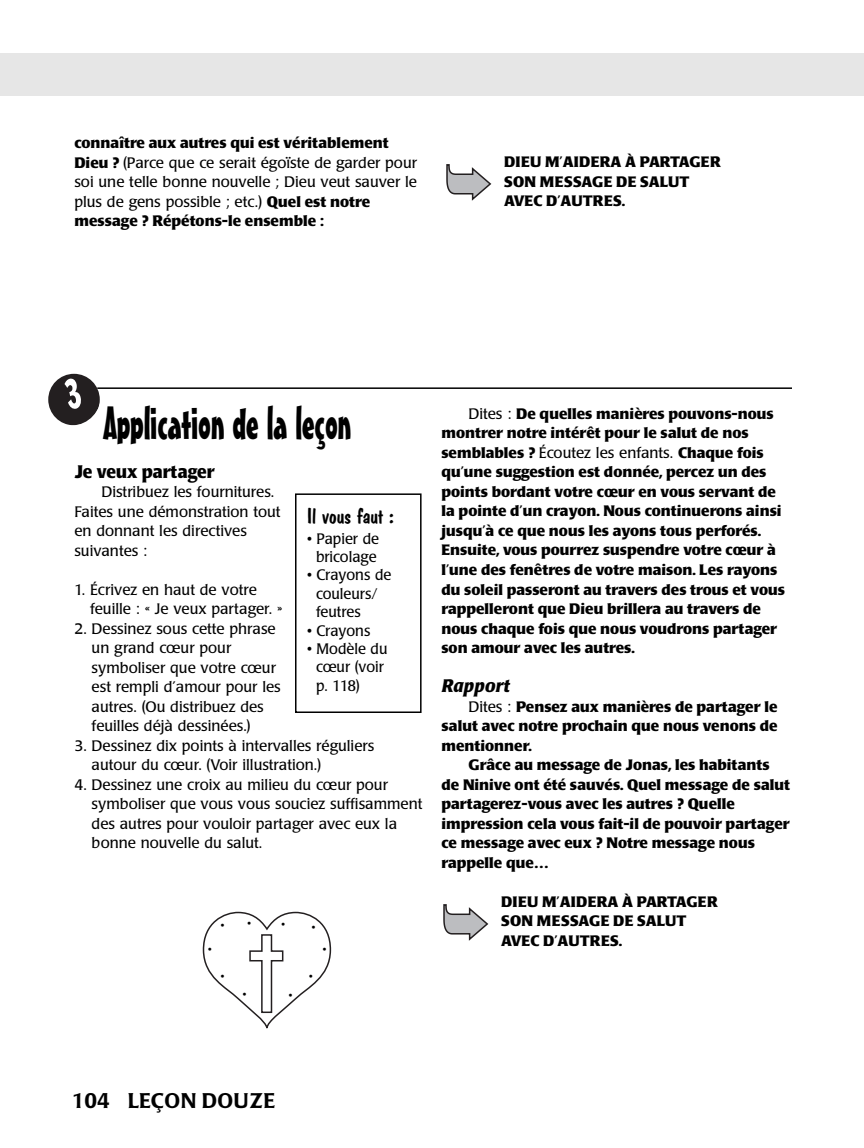
<style>
.page{position:relative;width:864px;height:1148px;background:#fff}
.page>*{position:absolute;margin:0;border:0;box-sizing:border-box;transform-origin:0 0}
.t1{font:45px "Mister Earl BT";letter-spacing:-.01em;color:#000;scale:.9 1}
.t2{font:500 21px "Poppl Laudatio";letter-spacing:.02em;color:#000}
.t3{font:21px "Dom Casual D";color:#000;scale:1.05 1}
.t4{font:700 18px "Poppl Laudatio";color:#000;scale:.95 1}
.t5{font:italic 700 18px "Poppl Laudatio";color:#000;scale:.95 1}
.t6{font:700 15px/19.5px "Poppl Laudatio";color:#000}
.t7{font:15px/19.5px "Poppl Laudatio";color:#000}
.t8{font:13.5px "Helvetica";color:#000}
.s1{font-weight:700}
.s2{font-weight:400}
</style>
<div class="page">
<hr style="left:97px;top:387px;width:695px;height:2px;background:#000">
<svg style="left:443px;top:904px;width:45px;height:36px"></svg>
<div style="left:295px;top:493px;width:127px;height:220px;border:2px solid #000"></div>
<div style="left:0;top:53px;width:864px;height:43px;background:#e6e6e6"></div>
<svg style="left:446px;top:164px;width:45px;height:37px"></svg>
<svg style="left:203px;top:911px;width:128px;height:117px"></svg>
<svg style="left:48px;top:374px;width:52px;height:51px"></svg>
<p class="t7" style="left:74px;top:134px;width:344px"><span class="s1">connaître aux autres qui est véritablement Dieu ?</span> (Parce que ce serait égoïste de garder pour soi une telle bonne nouvelle ; Dieu veut sauver le plus de gens possible ; etc.) <span class="s1">Quel est notre message ? Répétons-le ensemble :</span></p>
<p class="t6" style="left:504px;top:154px;width:218px">DIEU M’AIDERA À PARTAGER<br>SON MESSAGE DE SALUT<br>AVEC D’AUTRES.</p>
<h1 class="t1" style="left:103px;top:406px;width:277px">Application de la leçon</h1>
<p class="t4" style="left:74px;top:464px;width:149px">Je veux partager</p>
<p class="t7" style="left:74px;top:483px;width:208px;text-indent:27px">Distribuez les fournitures.<br>Faites une démonstration tout en donnant les directives suivantes :</p>
<p class="t7" style="left:90px;top:581px;width:194px;text-indent:-16px">1. Écrivez en haut de votre feuille : « Je veux partager. »</p>
<p class="t7" style="left:92px;top:620px;width:191px;text-indent:-17px">2. Dessinez sous cette phrase un grand cœur pour symboliser que votre cœur est rempli d’amour pour les autres. (Ou distribuez des feuilles déjà dessinées.)</p>
<p class="t7" style="left:92px;top:737px;width:284px;text-indent:-17px">3. Dessinez dix points à intervalles réguliers autour du cœur. (Voir illustration.)</p>
<p class="t7" style="left:92px;top:776px;width:332px;text-indent:-17px">4. Dessinez une croix au milieu du cœur pour symboliser que vous vous souciez suffisamment des autres pour vouloir partager avec eux la bonne nouvelle du salut.</p>
<h2 class="t3" style="left:307px;top:503px;width:84px">Il vous faut :</h2>
<p class="t7" style="left:307px;top:531px;width:74px;line-height:18.3px;text-align:center">• Papier de bricolage</p>
<p class="t7" style="left:316px;top:567px;width:77px;line-height:18.3px;text-indent:-9px">• Crayons de couleurs/ feutres</p>
<p class="t7" style="left:307px;top:622px;width:65px">• Crayons</p>
<p class="t7" style="left:316px;top:641px;width:73px;line-height:18.3px;text-indent:-9px">• Modèle du cœur (voir p. 118)</p>
<p class="t8" style="left:220px;top:916px;width:33px">• •</p>
<p class="t8" style="left:281px;top:918px;width:37px">• •</p>
<p class="t8" style="left:207px;top:941px;width:6px">•</p>
<p class="t8" style="left:322px;top:941px;width:6px">•</p>
<p class="t8" style="left:220px;top:968px;width:6px">•</p>
<p class="t8" style="left:309px;top:968px;width:6px">•</p>
<p class="t8" style="left:242px;top:986px;width:6px">•</p>
<p class="t8" style="left:288px;top:987px;width:6px">•</p>
<p class="t6" style="left:441px;top:405px;width:345px;text-indent:27px"><span class="s2">Dites :</span> De quelles manières pouvons-nous montrer notre intérêt pour le salut de nos semblables ? <span class="s2">Écoutez les enfants.</span> Chaque fois qu’une suggestion est donnée, percez un des points bordant votre cœur en vous servant de la pointe d’un crayon. Nous continuerons ainsi jusqu’à ce que nous les ayons tous perforés.<br>Ensuite, vous pourrez suspendre votre cœur à l’une des fenêtres de votre maison. Les rayons du soleil passeront au travers des trous et vous rappelleront que Dieu brillera au travers de nous chaque fois que nous voudrons partager son amour avec les autres.</p>
<p class="t5" style="left:441px;top:678px;width:74px">Rapport</p>
<p class="t6" style="left:441px;top:698px;width:338px;text-align:justify;text-indent:27px"><span class="s2">Dites :</span> Pensez aux manières de partager le salut avec notre prochain que nous venons de mentionner.</p>
<p class="t6" style="left:441px;top:756px;width:350px;text-indent:27px">Grâce au message de Jonas, les habitants de Ninive ont été sauvés. Quel message de salut partagerez-vous avec les autres ? Quelle impression cela vous fait-il de pouvoir partager ce message avec eux ? Notre message nous rappelle que…</p>
<p class="t6" style="left:501px;top:893px;width:218px">DIEU M’AIDERA À PARTAGER<br>SON MESSAGE DE SALUT<br>AVEC D’AUTRES.</p>
<h2 class="t2" style="left:72px;top:1092px;width:205px">104 LEÇON DOUZE</h2>
</div>
